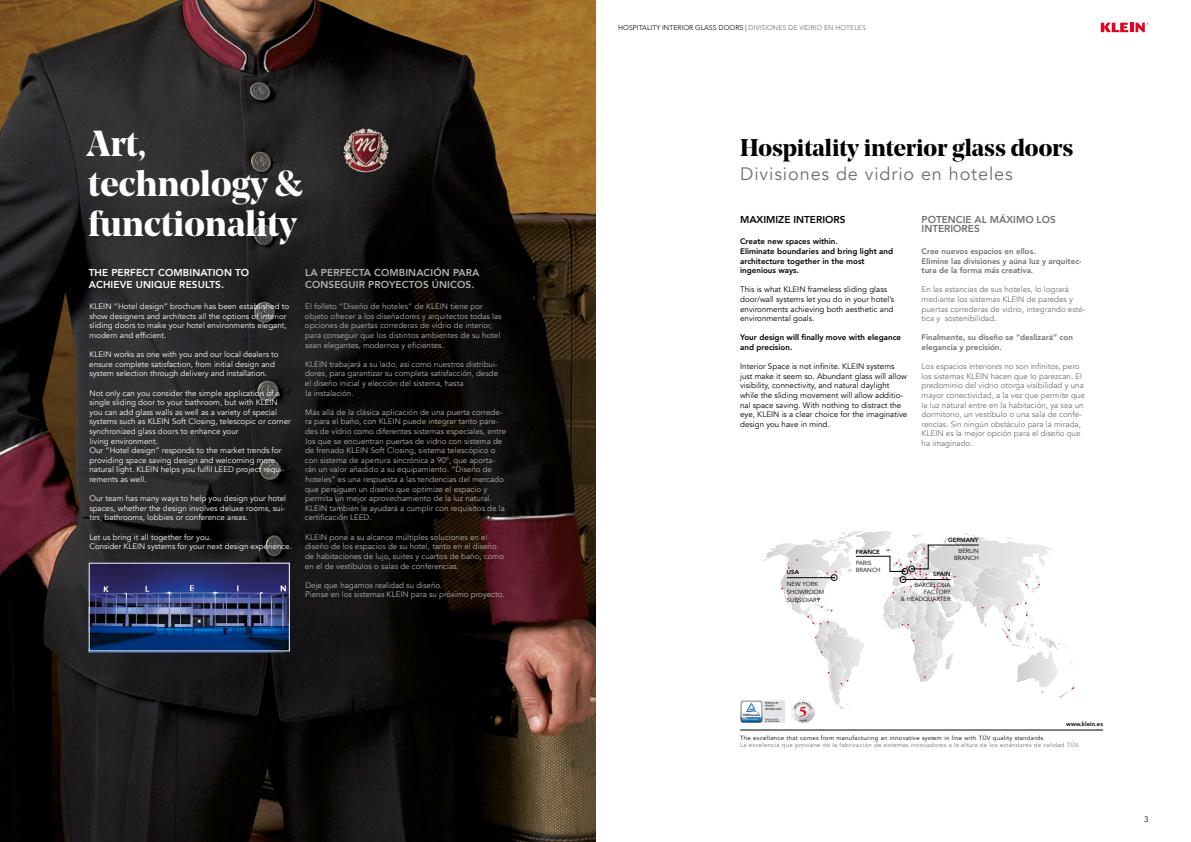
<style>
.page{position:relative;width:1191px;height:842px;background:#fff}
.page>*{position:absolute;margin:0;border:0;box-sizing:border-box;transform-origin:0 0}
.TÍTULO_GRANDE_BLANCO{font:700 36px/40px "Noe Display";color:#fff}
.TITULO_MEDIANO_NEGRO{font:700 24px "Noe Display";color:#000}
.t1{font:18px "Avenir";letter-spacing:.05em;color:#706f6f}
.SUBTÍTULO_BLANCO{font:800 10px/12px "Avenir";letter-spacing:.01em;color:#b3b2b2}
.SUBTÍTULO_BLANCO-2{font:800 10px/12px "Avenir";letter-spacing:.01em;color:#fff}
.TITULO_PEQUEÑO_GRIS{font:800 10px/9.6px "Avenir";color:#706f6f}
.TITULO_PEQUEÑO_GRIS-2{font:800 10px "Avenir";color:#000}
.idioma02_texto_blanc{font:8px/9.6px "Avenir";color:#b3b2b2}
.Idioma01_texto_blanc{font:8px/9.6px "Avenir";color:#fff}
.Texto_gris{font:8px/9.6px "Avenir";color:#706f6f}
.Texto_negro{font:8px/9.6px "Avenir";color:#000}
.Texto_negro-2{font:800 8px/9.6px "Avenir";color:#000}
.Texto_gris-2{font:800 8px/9.6px "Avenir";color:#706f6f}
.t2{font:300 7px "Avenir";color:#000}
.t3{font:6px "Avenir";letter-spacing:.05em;color:#000}
.t4{font:6px "Avenir";letter-spacing:.05em;color:#706f6f}
.t5{font:6px "Avenir";color:#000}
.t6{font:800 6px "Avenir";color:#000}
.s1{color:#706f6f}
.s2{font-weight:500}
</style>
<div class="page">
<svg style="left:1100px;top:23px;width:48px;height:9px"></svg>
<img style="left:0;top:0;width:595px;height:842px">
<svg style="left:762px;top:531px;width:314px;height:178px"></svg>
<hr style="left:740px;top:730px;width:363px;height:1px;background:#000">
<img style="left:740px;top:700px;width:45px;height:23px">
<img style="left:791px;top:700px;width:23px;height:23px">
<img style="left:91px;top:565px;width:197px;height:61px">
<svg style="left:89px;top:626px;width:201px;height:26px;background:#0c3c77"></svg>
<p class="TÍTULO_GRANDE_BLANCO" style="left:87px;top:122px;width:61px">Art,</p>
<p class="TÍTULO_GRANDE_BLANCO" style="left:88px;top:162px;width:216px">technology &amp; functionality</p>
<p class="SUBTÍTULO_BLANCO-2" style="left:89px;top:266px;width:162px">THE PERFECT COMBINATION TO<br>ACHIEVE UNIQUE RESULTS.</p>
<p class="Idioma01_texto_blanc" style="left:89px;top:302px;width:201px">KLEIN “Hotel design” brochure has been established to show designers and architects all the options of interior sliding doors to make your hotel environments elegant, modern and efficient.</p>
<p class="Idioma01_texto_blanc" style="left:89px;top:350px;width:191px">KLEIN works as one with you and our local dealers to ensure complete satisfaction, from initial design and system selection through delivery and installation.</p>
<p class="Idioma01_texto_blanc" style="left:89px;top:388px;width:203px">Not only can you consider the simple application of a single sliding door to your bathroom, but with KLEIN you can add glass walls as well as a variety of special systems such as KLEIN Soft Closing, telescopic or corner synchronized glass doors to enhance your</p>
<p class="Idioma01_texto_blanc" style="left:90px;top:436px;width:70px">living environment.</p>
<p class="Idioma01_texto_blanc" style="left:89px;top:446px;width:196px">Our “Hotel design” responds to the market trends for providing space saving design and welcoming more natural light. KLEIN helps you fulfil LEED project requi&shy;rements as well.</p>
<p class="Idioma01_texto_blanc" style="left:89px;top:494px;width:198px;text-align:justify">Our team has many ways to help you design your hotel spaces, whether the design involves deluxe rooms, sui&shy;tes, bathrooms, lobbies or conference areas.</p>
<p class="Idioma01_texto_blanc" style="left:90px;top:532px;width:123px">Let us bring it all together for you.</p>
<p class="Idioma01_texto_blanc" style="left:89px;top:542px;width:204px">Consider KLEIN systems for your next design experience.</p>
<p class="SUBTÍTULO_BLANCO" style="left:305px;top:266px;width:176px">LA PERFECTA COMBINACIÓN PARA<br>CONSEGUIR PROYECTOS ÚNICOS.</p>
<p class="idioma02_texto_blanc" style="left:305px;top:302px;width:198px">El folleto “Diseño de hoteles” de KLEIN tiene por objeto ofrecer a los diseñadores y arquitectos todas las opciones de puertas correderas de vidrio de interior, para conseguir que los distintos ambientes de su hotel sean elegantes, modernos y eficientes.</p>
<p class="idioma02_texto_blanc" style="left:305px;top:359px;width:195px;text-align:justify">KLEIN trabajará a su lado, así como nuestros distribui&shy;dores, para garantizar su completa satisfacción, desde el diseño inicial y elección del sistema, hasta</p>
<p class="idioma02_texto_blanc" style="left:305px;top:388px;width:50px">la instalación.</p>
<p class="idioma02_texto_blanc" style="left:305px;top:407px;width:203px">Más allá de la clásica aplicación de una puerta correde&shy;ra para el baño, con KLEIN puede integrar tanto pare&shy;des de vidrio como diferentes sistemas especiales, entre los que se encuentran puertas de vidrio con sistema de de frenado KLEIN Soft Closing, sistema telescópico o con sistema de apertura sincrónica a 90º, que aporta&shy;rán un valor añadido a su equipamiento. “Diseño de hoteles” es una respuesta a las tendencias del mercado que persiguen un diseño que optimize el espacio y permita un mejor aprovechamiento de la luz natural.<br>KLEIN también le ayudará a cumplir con requisitos de la certificación LEED.</p>
<p class="idioma02_texto_blanc" style="left:305px;top:532px;width:201px">KLEIN pone a su alcance múltiples soluciones en el diseño de los espacios de su hotel, tanto en el diseño de habitaciones de lujo, suites y cuartos de baño, como en el de vestíbulos o salas de conferencias.</p>
<p class="idioma02_texto_blanc" style="left:305px;top:580px;width:139px">Deje que hagamos realidad su diseño.</p>
<p class="idioma02_texto_blanc" style="left:305px;top:590px;width:201px">Piense en los sistemas KLEIN para su próximo proyecto.</p>
<p class="t2" style="left:618px;top:23px;width:249px">HOSPITALITY INTERIOR GLASS DOORS | <span class="s1">DIVISIONES DE VIDRIO EN HOTELES</span></p>
<p class="TITULO_MEDIANO_NEGRO" style="left:740px;top:132px;width:335px">Hospitality interior glass doors</p>
<p class="t1" style="left:740px;top:164px;width:274px">Divisiones de vidrio en hoteles</p>
<p class="TITULO_PEQUEÑO_GRIS-2" style="left:740px;top:211px;width:107px">MAXIMIZE INTERIORS</p>
<p class="Texto_negro-2" style="left:740px;top:237px;width:99px">Create new spaces within.</p>
<p class="Texto_negro-2" style="left:740px;top:246px;width:154px">Eliminate boundaries and bring light and architecture together in the most</p>
<p class="Texto_negro-2" style="left:740px;top:266px;width:61px">ingenious ways.</p>
<p class="Texto_negro" style="left:740px;top:285px;width:155px">This is what KLEIN frameless sliding glass door/wall systems let you do in your hotel’s environments achieving both aesthetic and environmental goals.</p>
<p class="Texto_negro-2" style="left:740px;top:333px;width:162px">Your design will finally move with elegance and precision.</p>
<p class="Texto_negro" style="left:740px;top:362px;width:169px">Interior Space is not infinite. KLEIN systems just make it seem so. Abundant glass will allow visibility, connectivity, and natural daylight while the sliding movement will allow additio&shy;nal space saving. With nothing to distract the eye, KLEIN is a clear choice for the imaginative design you have in mind.</p>
<p class="TITULO_PEQUEÑO_GRIS" style="left:921px;top:214px;width:136px">POTENCIE AL MÁXIMO LOS<br>INTERIORES</p>
<p class="Texto_gris-2" style="left:921px;top:246px;width:116px">Cree nuevos espacios en ellos.</p>
<p class="Texto_gris-2" style="left:921px;top:256px;width:162px">Elimine las divisiones y aúna luz y arquitec&shy;tura de la forma más creativa.</p>
<p class="Texto_gris" style="left:921px;top:285px;width:165px">En las estancias de sus hoteles, lo logrará mediante los sistemas KLEIN de paredes y puertas correderas de vidrio, integrando esté&shy;tica y sostenibilidad.</p>
<p class="Texto_gris-2" style="left:921px;top:333px;width:153px">Finalmente, su diseño se “deslizará” con elegancia y precisión.</p>
<p class="Texto_gris" style="left:921px;top:362px;width:165px">Los espacios interiores no son infinitos, pero los sistemas KLEIN hacen que lo parezcan. El predominio del vidrio otorga visibilidad y una mayor conectividad, a la vez que permite que la luz natural entre en la habitación, ya sea un dormitorio, un vestíbulo o una sala de confe&shy;rencias. Sin ningún obstáculo para la mirada, KLEIN es la mejor opción para el diseño que</p>
<p class="Texto_gris" style="left:921px;top:438px;width:52px">ha imaginado.</p>
<p class="t6" style="left:787px;top:567px;width:14px">USA</p>
<p class="t3" style="left:787px;top:580px;width:33px">NEW YORK</p>
<p class="t5" style="left:787px;top:588px;width:39px">SHOWROOM</p>
<p class="t5" style="left:787px;top:596px;width:35px">SUBSIDIARY</p>
<p class="t6" style="left:856px;top:547px;width:26px">FRANCE</p>
<p class="t3" style="left:856px;top:559px;width:17px">PARIS</p>
<p class="t3" style="left:856px;top:566px;width:26px">BRANCH</p>
<p class="t6" style="left:948px;top:535px;width:32px">GERMANY</p>
<p class="t3" style="left:958px;top:547px;width:22px">BERLIN</p>
<p class="t3" style="left:954px;top:555px;width:26px">BRANCH</p>
<p class="t6" style="left:933px;top:569px;width:19px"><span class="s2">S</span>PAIN</p>
<p class="t5" style="left:914px;top:581px;width:38px">BARCELONA</p>
<p class="t5" style="left:924px;top:588px;width:28px">FACTORY</p>
<p class="t5" style="left:901px;top:595px;width:51px">&amp; HEADQUARTER</p>
<p class="t6" style="left:1066px;top:719px;width:38px">www.klein.es</p>
<p class="t3" style="left:740px;top:734px;width:306px">The excellence that comes from manufacturing an innovative system in line with TÜV quality standards.</p>
<p class="t4" style="left:740px;top:741px;width:341px">La excelencia que proviene de la fabricación de sistemas innovadores a la altura de los estándares de calidad TÜV.</p>
<p class="Texto_negro" style="left:1144px;top:814px;width:6px">3</p>
</div>
